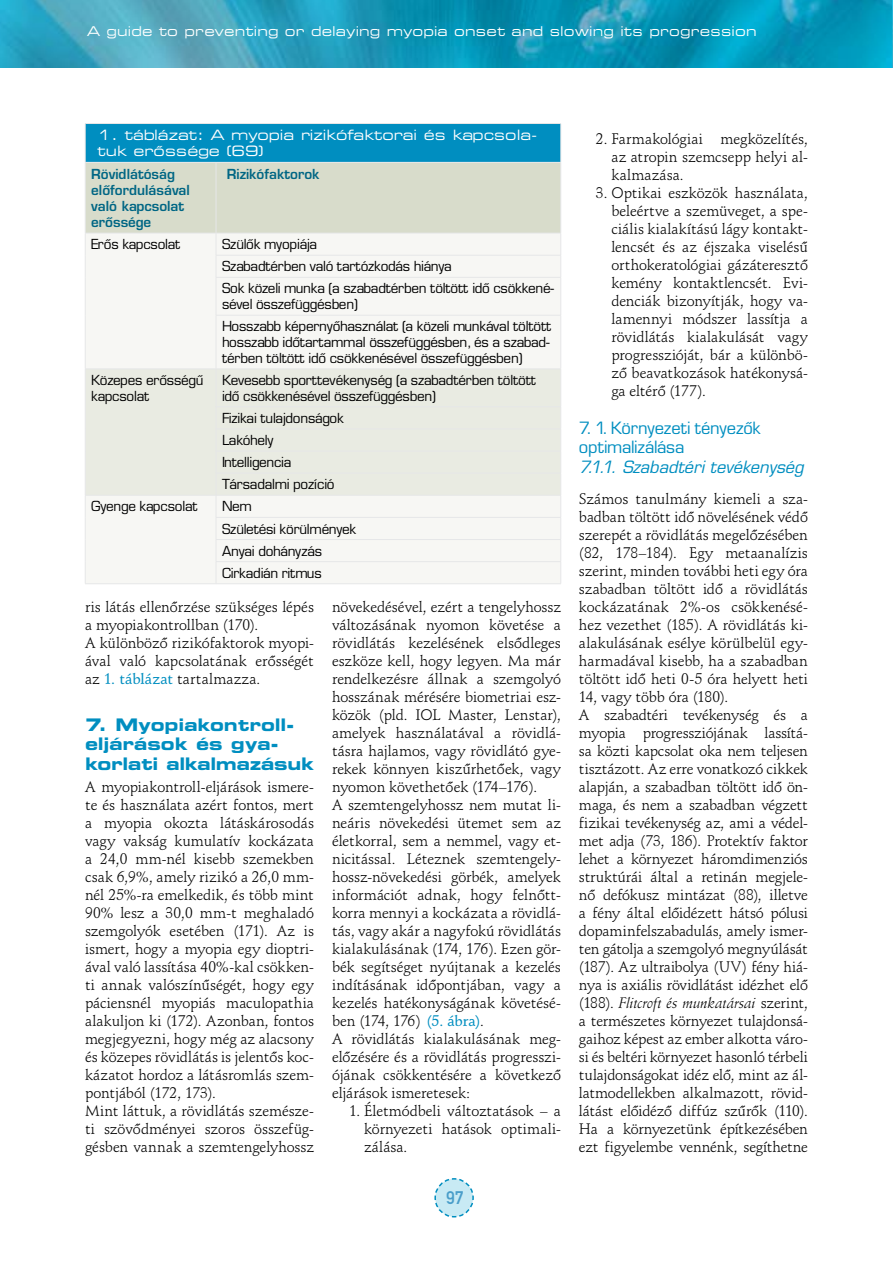
<style>
.page{position:relative;width:893px;height:1263px;background:#fff}
.page>*{position:absolute;margin:0;border:0;box-sizing:border-box;transform-origin:0 0}
.t1{font:18px "DIN Mittelschrift Alt PFL";color:#4a9eca}
.t2{font:700 17.25px/19.5px "Square 721 Ex PFL";letter-spacing:-.005em;color:#008ec0}
.t3{font:16.5px/19.5px "Square 721 PFL";letter-spacing:.01em;color:#008ec0}
.t4{font:italic 16.5px "Square 721 PFL";color:#008ec0}
.t5{font:15px/18px "Schneidler PFL";letter-spacing:-.005em;color:#000}
.t6{font:14.25px/16.5px "Square 721 Ex PFL";color:#fff}
.t7{font:13.5px/22.2px "Square 721 PFL";letter-spacing:.005em;color:#000}
.t8{font:13.5px "Square 721 Ex PFL";letter-spacing:.015em;color:#fff}
.t9{font:13.5px/16.2px "Square 721 Dm PFL";color:#006684}
.s1{font-family:"Schneidler Md PFL";color:#008ec0}
.s2{font-style:italic}
</style>
<div class="page">
<svg style="left:434px;top:1178px;width:40px;height:40px"></svg>
<img style="left:0;top:0;width:893px;height:68px">
<div style="left:85px;top:123px;width:476px;height:39px;background:#008ec0"></div>
<div style="left:86px;top:277px;width:474px;height:306px;background:#f7f7f4"></div>
<div style="left:86px;top:370px;width:474px;height:125px;background:#e9ebe2"></div>
<hr style="left:85px;top:123px;width:131px;height:1px;background:#e6e7e8">
<hr style="left:85px;top:124px;width:1px;height:38px;background:#e6e7e8">
<hr style="left:216px;top:123px;width:345px;height:1px;background:#e6e7e8">
<hr style="left:560px;top:124px;width:1px;height:38px;background:#e6e7e8">
<svg style="left:85px;top:162px;width:476px;height:115px"></svg>
<hr style="left:85px;top:277px;width:1px;height:38px;background:#e6e7e8">
<hr style="left:216px;top:277px;width:345px;height:1px;background:#e6e7e8">
<hr style="left:216px;top:278px;width:1px;height:37px;background:#e6e7e8">
<hr style="left:560px;top:278px;width:1px;height:37px;background:#e6e7e8">
<hr style="left:85px;top:315px;width:1px;height:54px;background:#e6e7e8">
<hr style="left:216px;top:315px;width:345px;height:1px;background:#e6e7e8">
<hr style="left:216px;top:315px;width:1px;height:54px;background:#e6e7e8">
<hr style="left:560px;top:315px;width:1px;height:54px;background:#e6e7e8">
<hr style="left:85px;top:369px;width:131px;height:1px;background:#e6e7e8">
<hr style="left:85px;top:369px;width:1px;height:38px;background:#e6e7e8">
<hr style="left:216px;top:369px;width:345px;height:1px;background:#e6e7e8">
<hr style="left:216px;top:369px;width:1px;height:38px;background:#e6e7e8">
<hr style="left:560px;top:369px;width:1px;height:38px;background:#e6e7e8">
<hr style="left:216px;top:406px;width:345px;height:1px;background:#e6e7e8">
<hr style="left:216px;top:429px;width:345px;height:1px;background:#e6e7e8">
<hr style="left:216px;top:451px;width:345px;height:1px;background:#e6e7e8">
<hr style="left:216px;top:473px;width:345px;height:1px;background:#e6e7e8">
<hr style="left:85px;top:495px;width:131px;height:1px;background:#e6e7e8">
<hr style="left:216px;top:495px;width:345px;height:1px;background:#e6e7e8">
<hr style="left:216px;top:517px;width:345px;height:1px;background:#e6e7e8">
<hr style="left:216px;top:539px;width:345px;height:1px;background:#e6e7e8">
<svg style="left:85px;top:407px;width:1px;height:176px"></svg>
<hr style="left:216px;top:561px;width:345px;height:1px;background:#e6e7e8">
<svg style="left:216px;top:407px;width:1px;height:176px"></svg>
<svg style="left:560px;top:407px;width:1px;height:176px"></svg>
<hr style="left:85px;top:583px;width:131px;height:1px;background:#e6e7e8">
<hr style="left:216px;top:583px;width:345px;height:1px;background:#e6e7e8">
<p class="t8" style="left:87px;top:23px;width:671px">A guide to preventing or delaying myopia onset and slowing its progression</p>
<p class="t6" style="left:98px;top:126px;width:441px">1. táblázat: A myopia rizikófaktorai és kapcsola&shy;tuk erőssége (69)</p>
<p class="t9" style="left:91px;top:165px;width:100px">Rövidlátóság előfordulásával való kapcsolat erőssége</p>
<p class="t9" style="left:227px;top:165px;width:94px">Rizikófaktorok</p>
<p class="t7" style="left:91px;top:233px;width:91px">Erős kapcsolat</p>
<p class="t7" style="left:222px;top:233px;width:334px">Szülők myopiája<br>Szabadtérben való tartózkodás hiánya<br>Sok közeli munka (a szabadtérben töltött idő csökkené-</p>
<p class="t7" style="left:222px;top:293px;width:331px">sével összefüggésben)<br>Hosszabb képernyőhasználat (a közeli munkával töltött</p>
<p class="t7" style="left:222px;top:334px;width:330px;line-height:15.8px">hosszabb időtartammal összefüggésben, és a szabad&shy;térben töltött idő csökkenésével összefüggésben)</p>
<p class="t7" style="left:91px;top:372px;width:113px;line-height:15.8px">Közepes erősségű kapcsolat</p>
<p class="t7" style="left:222px;top:372px;width:316px;line-height:15.8px">Kevesebb sporttevékenység (a szabadtérben töltött idő csökkenésével összefüggésben)</p>
<p class="t7" style="left:222px;top:407px;width:123px">Fizikai tulajdonságok<br>Lakóhely<br>Intelligencia<br>Társadalmi pozíció</p>
<p class="t7" style="left:91px;top:495px;width:108px">Gyenge kapcsolat</p>
<p class="t7" style="left:222px;top:495px;width:136px">Nem<br>Születési körülmények<br>Anyai dohányzás<br>Cirkadián ritmus</p>
<p class="t5" style="left:85px;top:598px;width:230px">ris látás ellenőrzése szükséges lépés a myopiakontrollban (170).<br>A különböző rizikófaktorok myopi&shy;ával való kapcsolatának erősségét az <span class="s1">1. táblázat</span> tartalmazza.</p>
<p class="t2" style="left:85px;top:714px;width:230px">7. Myopiakontroll&shy;eljárások és gya&shy;korlati alkalmazásuk</p>
<p class="t5" style="left:85px;top:778px;width:230px">A myopiakontroll-eljárások ismere&shy;te és használata azért fontos, mert a myopia okozta látáskárosodás vagy vakság kumulatív kockázata a 24,0 mm-nél kisebb szemekben csak 6,9%, amely rizikó a 26,0 mm&shy;nél 25%-ra emelkedik, és több mint 90% lesz a 30,0 mm-t meghaladó szemgolyók esetében (171). Az is ismert, hogy a myopia egy dioptri&shy;ával való lassítása 40%-kal csökken&shy;ti annak valószínűségét, hogy egy páciensnél myopiás maculopathia alakuljon ki (172). Azonban, fontos megjegyezni, hogy még az alacsony és közepes rövidlátás is jelentős koc&shy;kázatot hordoz a látásromlás szem&shy;pontjából (172, 173).<br>Mint láttuk, a rövidlátás szemésze&shy;ti szövődményei szoros összefüg&shy;gésben vannak a szemtengelyhossz</p>
<p class="t5" style="left:332px;top:598px;width:230px">növekedésével, ezért a tengelyhossz változásának nyomon követése a rövidlátás kezelésének elsődleges eszköze kell, hogy legyen. Ma már rendelkezésre állnak a szemgolyó hosszának mérésére biometriai esz&shy;közök (pld. IOL Master, Lenstar), amelyek használatával a rövidlá&shy;tásra hajlamos, vagy rövidlátó gye&shy;rekek könnyen kiszűrhetőek, vagy nyomon követhetőek (174–176).<br>A szemtengelyhossz nem mutat li&shy;neáris növekedési ütemet sem az életkorral, sem a nemmel, vagy et&shy;nicitással. Léteznek szemtengely&shy;hossz-növekedési görbék, amelyek információt adnak, hogy felnőtt&shy;korra mennyi a kockázata a rövidlá&shy;tás, vagy akár a nagyfokú rövidlátás kialakulásának (174, 176). Ezen gör&shy;bék segítséget nyújtanak a kezelés indításának időpontjában, vagy a kezelés hatékonyságának követésé&shy;ben (174, 176) <span class="s1">(5. ábra)</span>.<br>A rövidlátás kialakulásának meg&shy;előzésére és a rövidlátás progresszi&shy;ójának csökkentésére a következő eljárások ismeretesek:</p>
<p class="t5" style="left:364px;top:1102px;width:198px;text-align:justify;text-indent:-15px">1. Életmódbeli változtatások – a környezeti hatások optimali&shy;zálása.</p>
<p class="t1" style="left:446px;top:1187px;width:19px">97</p>
<p class="t5" style="left:611px;top:130px;width:198px;text-align:justify;text-indent:-15px">2. Farmakológiai megközelítés, az atropin szemcsepp helyi al&shy;kalmazása.</p>
<p class="t5" style="left:611px;top:184px;width:198px;text-align:justify;text-indent:-15px">3. Optikai eszközök használata, beleértve a szemüveget, a spe&shy;ciális kialakítású lágy kontakt&shy;lencsét és az éjszaka viselésű orthokeratológiai gázáteresztő kemény kontaktlencsét. Evi&shy;denciák bizonyítják, hogy va&shy;lamennyi módszer lassítja a rövidlátás kialakulását vagy progresszióját, bár a különbö&shy;ző beavatkozások hatékonysá&shy;ga eltérő (177).</p>
<p class="t3" style="left:579px;top:418px;width:183px">7. 1. Környezeti tényezők optimalizálása</p>
<p class="t4" style="left:579px;top:456px;width:226px">7.1.1. Szabadtéri tevékenység</p>
<p class="t5" style="left:579px;top:490px;width:230px">Számos tanulmány kiemeli a sza&shy;badban töltött idő növelésének védő szerepét a rövidlátás megelőzésében (82, 178–184). Egy metaanalízis szerint, minden további heti egy óra szabadban töltött idő a rövidlátás kockázatának 2%-os csökkenésé&shy;hez vezethet (185). A rövidlátás ki&shy;alakulásának esélye körülbelül egy&shy;harmadával kisebb, ha a szabadban töltött idő heti 0-5 óra helyett heti 14, vagy több óra (180).<br>A szabadtéri tevékenység és a myopia progressziójának lassítá&shy;sa közti kapcsolat oka nem teljesen tisztázott. Az erre vonatkozó cikkek alapján, a szabadban töltött idő ön&shy;maga, és nem a szabadban végzett fizikai tevékenység az, ami a védel&shy;met adja (73, 186). Protektív faktor lehet a környezet háromdimenziós struktúrái által a retinán megjele&shy;nő defókusz mintázat (88), illetve a fény által előidézett hátsó pólusi dopaminfelszabadulás, amely ismer&shy;ten gátolja a szemgolyó megnyúlását (187). Az ultraibolya (UV) fény hiá&shy;nya is axiális rövidlátást idézhet elő (188). <span class="s2">Flitcroft és munkatársai</span> szerint, a természetes környezet tulajdonsá&shy;gaihoz képest az ember alkotta váro&shy;si és beltéri környezet hasonló térbeli tulajdonságokat idéz elő, mint az ál&shy;latmodellekben alkalmazott, rövid&shy;látást előidéző diffúz szűrők (110).<br>Ha a környezetünk építkezésében ezt figyelembe vennénk, segíthetne</p>
</div>
